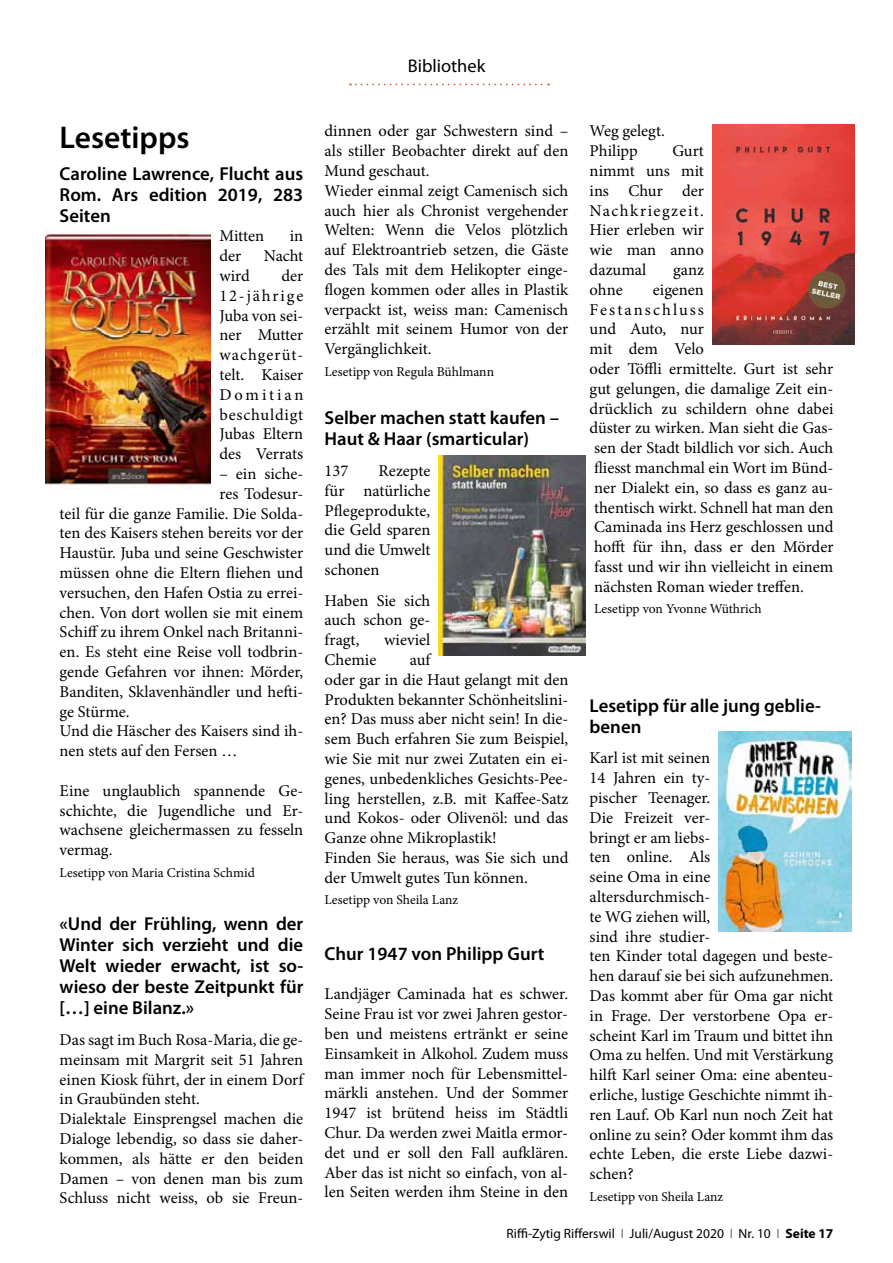
<style>
.page{position:relative;width:893px;height:1263px;background:#fff}
.page>*{position:absolute;margin:0;border:0;box-sizing:border-box;transform-origin:0 0}
.t1{font:600 31.5px "Myriad Pro";color:#000}
.t2{font:600 18.75px/21px "Myriad Pro";color:#000;text-align:justify}
.t3{font:18.3px "Myriad Pro";color:#000}
.t4{font:16.5px/19.8px "Minion Pro";color:#000;text-align:justify}
.t5{font:13.5px "Minion Pro";color:#000}
.t6{font:13.5px "Myriad Pro";color:#000}
.s1{color:#707172}
.s2{font-weight:700}
</style>
<div class="page">
<svg style="left:350px;top:84px;width:199px;height:1px"></svg>
<img style="left:46px;top:230px;width:165px;height:259px">
<img style="left:439px;top:455px;width:147px;height:201px">
<img style="left:719px;top:731px;width:132px;height:201px">
<img style="left:712px;top:124px;width:143px;height:220px">
<p class="t3" style="left:408px;top:54px;width:79px">Bibliothek</p>
<h1 class="t1" style="left:60px;top:117px;width:131px">Lesetipps</h1>
<p class="t2" style="left:60px;top:162px;width:245px">Caroline Lawrence, Flucht aus Rom. Ars edition 2019, 283<br>Seiten</p>
<p class="t4" style="left:219px;top:226px;width:46px">Mitten</p>
<p class="t4" style="left:290px;top:226px;width:15px">in</p>
<p class="t4" style="left:219px;top:246px;width:23px">der</p>
<p class="t4" style="left:264px;top:246px;width:41px">Nacht</p>
<p class="t4" style="left:219px;top:266px;width:32px">wird</p>
<p class="t4" style="left:219px;top:266px;width:85px;text-indent:62px">der 12-jährige Juba von sei&shy;ner Mutter wachgerüt&shy;telt. Kaiser Domitian beschuldigt Jubas Eltern des Verrats</p>
<p class="t4" style="left:219px;top:464px;width:85px">– ein siche-</p>
<p class="t4" style="left:219px;top:484px;width:85px">res Todesur-</p>
<p class="t4" style="left:60px;top:503px;width:245px">teil für die ganze Familie. Die Solda-</p>
<p class="t4" style="left:60px;top:523px;width:245px">ten des Kaisers stehen bereits vor der</p>
<p class="t4" style="left:60px;top:543px;width:245px">Haustür. Juba und seine Geschwister</p>
<p class="t4" style="left:60px;top:563px;width:245px">müssen ohne die Eltern fliehen und</p>
<p class="t4" style="left:60px;top:583px;width:245px">versuchen, den Hafen Ostia zu errei-</p>
<p class="t4" style="left:60px;top:602px;width:245px">chen. Von dort wollen sie mit einem</p>
<p class="t4" style="left:60px;top:622px;width:245px">Schiff zu ihrem Onkel nach Britanni-</p>
<p class="t4" style="left:60px;top:642px;width:245px">en. Es steht eine Reise voll todbrin-</p>
<p class="t4" style="left:60px;top:662px;width:245px">gende Gefahren vor ihnen: Mörder,</p>
<p class="t4" style="left:60px;top:682px;width:245px">Banditen, Sklavenhändler und hefti-</p>
<p class="t4" style="left:60px;top:701px;width:71px">ge Stürme.</p>
<p class="t4" style="left:60px;top:721px;width:245px">Und die Häscher des Kaisers sind ih-</p>
<p class="t4" style="left:60px;top:741px;width:179px">nen stets auf den Fersen …</p>
<p class="t4" style="left:60px;top:781px;width:245px">Eine unglaublich spannende Ge&shy;schichte, die Jugendliche und Er&shy;wachsene gleichermassen zu fesseln vermag.</p>
<p class="t5" style="left:60px;top:863px;width:197px">Lesetipp von Maria Cristina Schmid</p>
<p class="t2" style="left:60px;top:913px;width:245px">«Und der Frühling, wenn der Winter sich verzieht und die Welt wieder erwacht, ist so&shy;wieso der beste Zeitpunkt für […] eine Bilanz.»</p>
<p class="t4" style="left:60px;top:1030px;width:245px;text-align:left">Das sagt im Buch Rosa-Maria, die ge&shy;meinsam mit Margrit seit 51 Jahren einen Kiosk führt, der in einem Dorf in Graubünden steht.<br>Dialektale Einsprengsel machen die<br>Dialoge lebendig, so dass sie daher&shy;kommen, als hätte er den beiden<br>Damen – von denen man bis zum<br>Schluss nicht weiss, ob sie Freun-</p>
<p class="t4" style="left:325px;top:121px;width:245px;text-align:left">dinnen oder gar Schwestern sind – als stiller Beobachter direkt auf den<br>Mund geschaut.<br>Wieder einmal zeigt Camenisch sich auch hier als Chronist vergehender<br>Welten: Wenn die Velos plötzlich auf Elektroantrieb setzen, die Gäste des Tals mit dem Helikopter einge&shy;flogen kommen oder alles in Plastik verpackt ist, weiss man: Camenisch erzählt mit seinem Humor von der<br>Vergänglichkeit.</p>
<p class="t5" style="left:325px;top:362px;width:171px">Lesetipp von Regula Bühlmann</p>
<p class="t2" style="left:325px;top:407px;width:236px">Selber machen statt kaufen –<br>Haut &amp; Haar (smarticular)</p>
<p class="t4" style="left:325px;top:461px;width:25px">137</p>
<p class="t4" style="left:325px;top:461px;width:107px;text-indent:54px">Rezepte für natürliche Pflegeprodukte, die Geld sparen und die Umwelt schonen</p>
<p class="t4" style="left:325px;top:590px;width:107px">Haben Sie sich auch schon ge&shy;fragt,</p>
<p class="t4" style="left:384px;top:630px;width:48px">wieviel</p>
<p class="t4" style="left:325px;top:650px;width:245px;text-align:left;text-indent:85px">auf<br>oder gar in die Haut gelangt mit den<br>Produkten bekannter Schönheitslini&shy;en? Das muss aber nicht sein! In die&shy;sem Buch erfahren Sie zum Beispiel, wie Sie mit nur zwei Zutaten ein ei&shy;genes, unbedenkliches Gesichts-Pee&shy;ling herstellen, z.B. mit Kaffee-Satz und Kokos- oder Olivenöl: und das<br>Ganze ohne Mikroplastik!<br>Finden Sie heraus, was Sie sich und der Umwelt gutes Tun können.</p>
<p class="t5" style="left:325px;top:891px;width:135px">Lesetipp von Sheila Lanz</p>
<p class="t4" style="left:325px;top:650px;width:53px">Chemie</p>
<p class="t2" style="left:325px;top:942px;width:221px">Chur 1947 von Philipp Gurt</p>
<p class="t4" style="left:325px;top:984px;width:245px">Landjäger Caminada hat es schwer.<br>Seine Frau ist vor zwei Jahren gestor&shy;ben und meistens ertränkt er seine Einsamkeit in Alkohol. Zudem muss man immer noch für Lebensmittel&shy;märkli anstehen. Und der Sommer 1947 ist brütend heiss im Städtli Chur. Da werden zwei Maitla ermor&shy;det und er soll den Fall aufklären.<br>Aber das ist nicht so einfach, von al&shy;len Seiten werden ihm Steine in den</p>
<p class="t4" style="left:590px;top:121px;width:77px">Weg gelegt.<br>Philipp</p>
<p class="t4" style="left:590px;top:141px;width:116px;text-indent:83px">Gurt nimmt uns mit ins Chur der Nachkriegzeit.<br>Hier erleben wir wie man anno dazumal</p>
<p class="t4" style="left:673px;top:260px;width:32px">ganz</p>
<p class="t4" style="left:590px;top:280px;width:35px">ohne</p>
<p class="t4" style="left:590px;top:280px;width:245px;text-align:left;text-indent:63px">eigenen<br>Festanschluss<br>und Auto, nur<br>mit dem Velo<br>oder Töffli ermittelte. Gurt ist sehr gut gelungen, die damalige Zeit ein&shy;drücklich zu schildern ohne dabei düster zu wirken. Man sieht die Gas&shy;sen der Stadt bildlich vor sich. Auch fliesst manchmal ein Wort im Bünd&shy;ner Dialekt ein, so dass es ganz au&shy;thentisch wirkt. Schnell hat man den<br>Caminada ins Herz geschlossen und hofft für ihn, dass er den Mörder fasst und wir ihn vielleicht in einem nächsten Roman wieder treffen.</p>
<p class="t5" style="left:594px;top:600px;width:169px">Lesetipp von Yvonne Wüthrich</p>
<p class="t2" style="left:590px;top:694px;width:233px">Lesetipp für alle jung geblie&shy;benen</p>
<p class="t4" style="left:590px;top:748px;width:245px;text-align:left">Karl ist mit seinen<br>14 Jahren ein ty-<br>pischer Teenager.<br>Die Freizeit ver-<br>bringt er am liebs-<br>ten online. Als<br>seine Oma in eine altersdurchmisch-<br>te WG ziehen will,<br>sind ihre studier-<br>ten Kinder total dagegen und beste&shy;hen darauf sie bei sich aufzunehmen.<br>Das kommt aber für Oma gar nicht in Frage. Der verstorbene Opa er&shy;scheint Karl im Traum und bittet ihn<br>Oma zu helfen. Und mit Verstärkung hilft Karl seiner Oma: eine abenteu&shy;erliche, lustige Geschichte nimmt ih&shy;ren Lauf. Ob Karl nun noch Zeit hat online zu sein? Oder kommt ihm das echte Leben, die erste Liebe dazwi&shy;schen?</p>
<p class="t5" style="left:590px;top:1187px;width:135px">Lesetipp von Sheila Lanz</p>
<p class="t6" style="left:506px;top:1225px;width:328px">Riffi-Zytig Rifferswil <span class="s1">I</span> Juli/August 2020 <span class="s1">I</span> Nr. 10 <span class="s1">I</span> <span class="s2">Seite 17</span></p>
</div>
